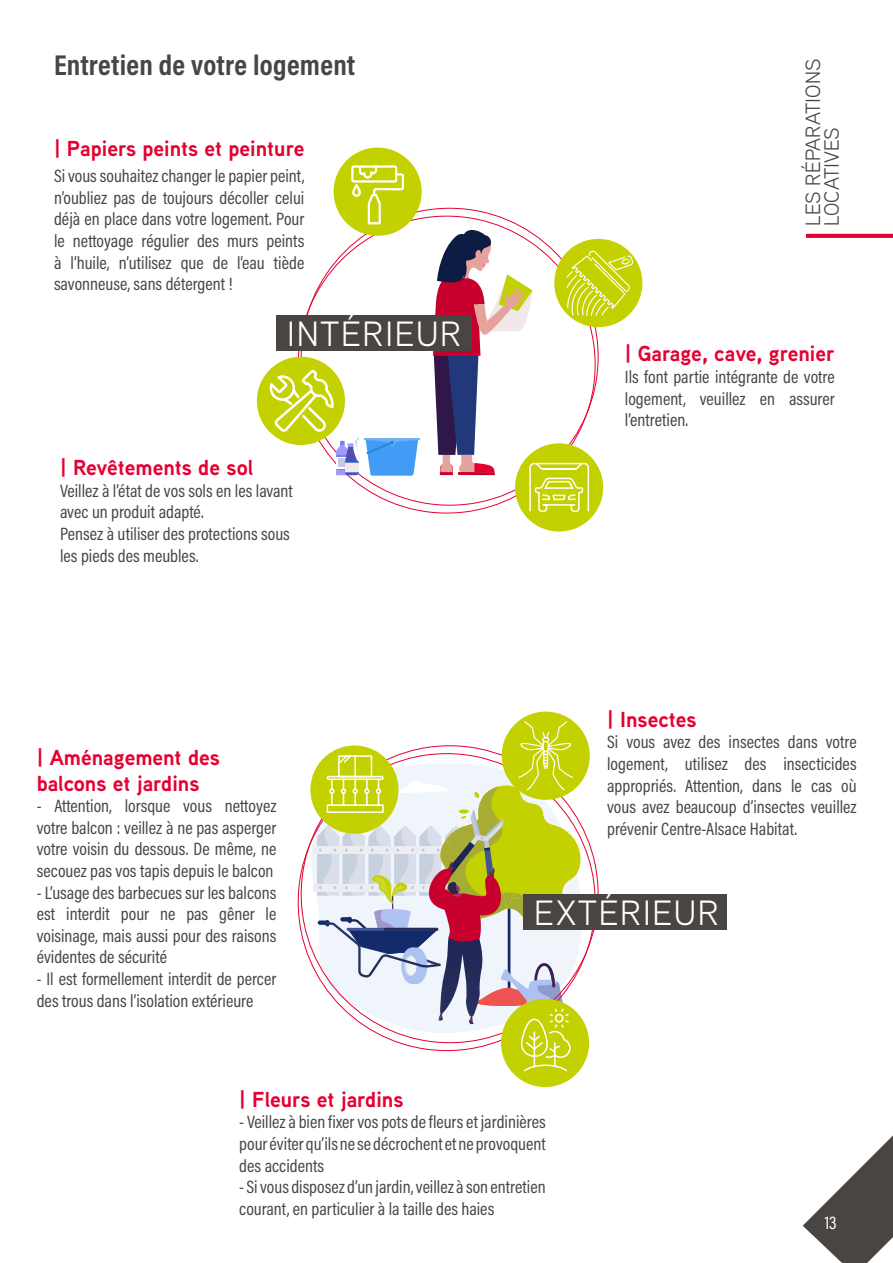
<style>
.page{position:relative;width:893px;height:1263px;background:#fff}
.page>*{position:absolute;margin:0;border:0;box-sizing:border-box;transform-origin:0 0}
.t1{font:35.1px "Aaux Next";letter-spacing:.04em;color:#fff}
.t2{font:700 28.8px "Acumin Pro Cond";letter-spacing:.01em;color:#494542}
.t3{font:700 21.75px/26px "Aaux Next";color:#e50032}
.t4{font:20.7px/18.6px "Aaux Next";color:#494542}
.t5{font:18.6px "Acumin Pro Cond";color:#fff}
.t6{font:18px/21.6px "Acumin Pro Cond";color:#494542;text-align:justify}
</style>
<div class="page">
<svg style="left:803px;top:1135px;width:90px;height:128px"></svg>
<svg style="left:806px;top:234px;width:87px;height:4px"></svg>
<svg style="left:307px;top:763px;width:286px;height:271px"></svg>
<div style="left:313px;top:846px;width:184px;height:8px;background:#ebedf2"></div>
<div style="left:313px;top:884px;width:184px;height:7px;background:#ebedf2"></div>
<svg style="left:336px;top:438px;width:84px;height:38px"></svg>
<div style="left:276px;top:316px;width:196px;height:35px;background:#494542"></div>
<div style="left:523px;top:894px;width:204px;height:35px;background:#494542"></div>
<div style="left:501px;top:999px;width:88px;height:88px;background:#c4d100;border-radius:50%"></div>
<div style="left:334px;top:148px;width:88px;height:88px;background:#c4d100;border-radius:50%"></div>
<div style="left:554px;top:239px;width:88px;height:88px;background:#c4d100;border-radius:50%"></div>
<div style="left:257px;top:357px;width:88px;height:88px;background:#c4d100;border-radius:50%"></div>
<svg style="left:351px;top:165px;width:53px;height:59px"></svg>
<svg style="left:269px;top:370px;width:65px;height:62px"></svg>
<div style="left:515px;top:443px;width:88px;height:88px;background:#c4d100;border-radius:50%"></div>
<svg style="left:433px;top:227px;width:200px;height:286px"></svg>
<div style="left:502px;top:712px;width:88px;height:88px;background:#c4d100;border-radius:50%"></div>
<div style="left:310px;top:745px;width:88px;height:89px;background:#c4d100;border-radius:50%"></div>
<svg style="left:317px;top:720px;width:265px;height:353px"></svg>
<h2 class="t2" style="left:54px;top:46px;width:303px">Entretien de votre logement</h2>
<p class="t3" style="left:54px;top:135px;width:252px">| Papiers peints et peinture</p>
<p class="t6" style="left:54px;top:165px;width:252px">Si vous souhaitez changer le papier peint, n’oubliez pas de toujours décoller celui déjà en place dans votre logement. Pour le nettoyage régulier des murs peints à l’huile, n’utilisez que de l’eau tiède savonneuse, sans détergent !</p>
<h1 class="t1" style="left:287px;top:310px;width:176px">INTÉRIEUR</h1>
<p class="t3" style="left:60px;top:454px;width:195px">| Revêtements de sol</p>
<p class="t6" style="left:60px;top:479px;width:234px;text-align:left">Veillez à l’état de vos sols en les lavant avec un produit adapté.<br>Pensez à utiliser des protections sous les pieds des meubles.</p>
<p class="t3" style="left:37px;top:744px;width:185px">| Aménagement des balcons et jardins</p>
<p class="t6" style="left:37px;top:795px;width:241px">- Attention, lorsque vous nettoyez votre balcon : veillez à ne pas asperger votre voisin du dessous. De même, ne secouez pas vos tapis depuis le balcon</p>
<p class="t6" style="left:37px;top:881px;width:241px">- L’usage des barbecues sur les balcons est interdit pour ne pas gêner le voisinage, mais aussi pour des raisons évidentes de sécurité</p>
<p class="t6" style="left:37px;top:968px;width:241px">- Il est formellement interdit de percer des trous dans l’isolation extérieure</p>
<p class="t4" style="left:803px;top:226px;width:168px;rotate:-90deg">LES RÉPARATIONS<br>LOCATIVES</p>
<p class="t3" style="left:625px;top:340px;width:211px">| Garage, cave, grenier</p>
<p class="t6" style="left:625px;top:366px;width:211px">Ils font partie intégrante de votre logement, veuillez en assurer l’entretien.</p>
<p class="t3" style="left:607px;top:706px;width:91px">| Insectes</p>
<p class="t6" style="left:607px;top:731px;width:251px">Si vous avez des insectes dans votre logement, utilisez des insecticides appropriés. Attention, dans le cas où vous avez beaucoup d’insectes veuillez prévenir Centre-Alsace Habitat.</p>
<h1 class="t1" style="left:534px;top:889px;width:186px">EXTÉRIEUR</h1>
<p class="t3" style="left:239px;top:1086px;width:166px">| Fleurs et jardins</p>
<p class="t6" style="left:239px;top:1111px;width:308px">- Veillez à bien fixer vos pots de fleurs et jardinières pour éviter qu’ils ne se décrochent et ne provoquent des accidents</p>
<p class="t6" style="left:239px;top:1176px;width:308px">- Si vous disposez d’un jardin, veillez à son entretien courant, en particulier à la taille des haies</p>
<p class="t5" style="left:825px;top:1210px;width:13px">13</p>
</div>
